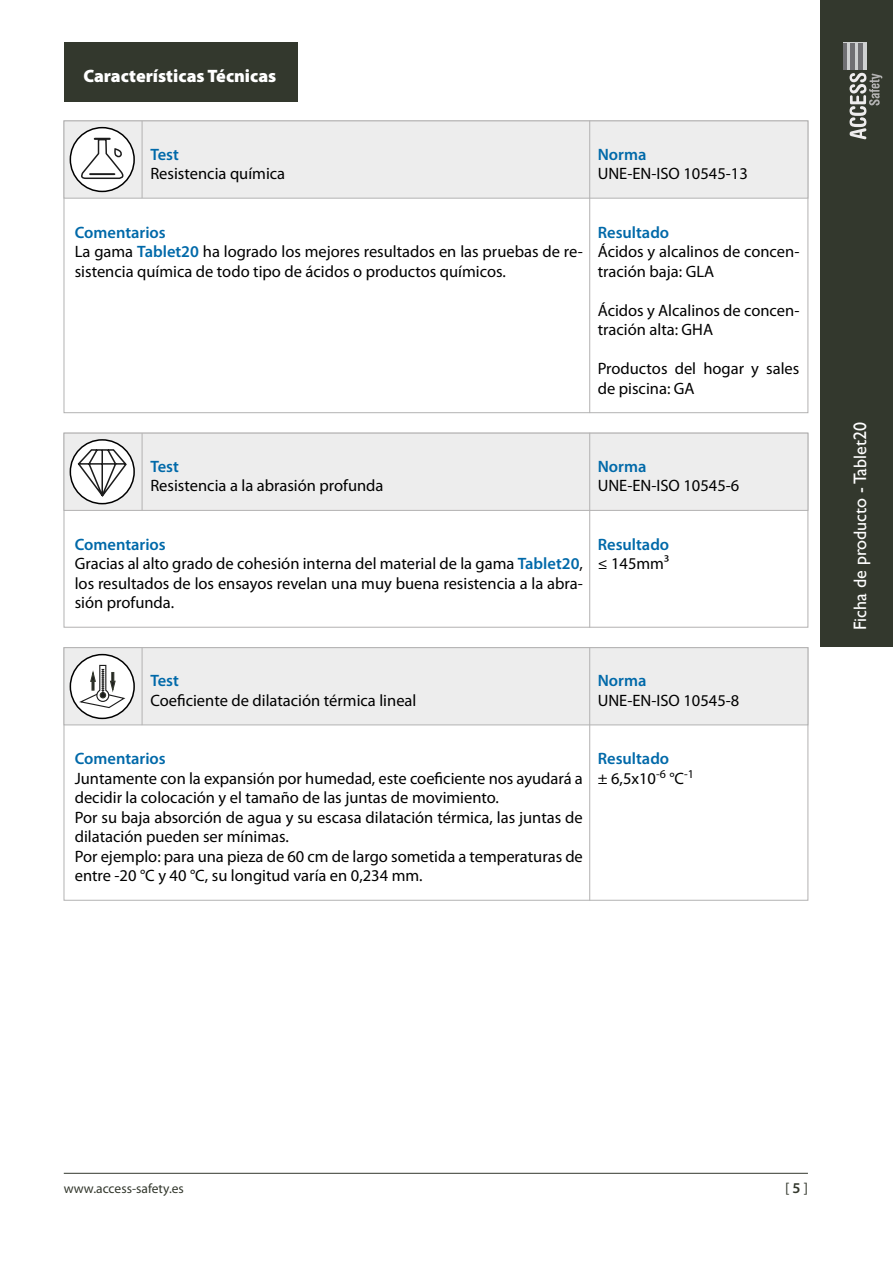
<style>
.page{position:relative;width:893px;height:1263px;background:#fff}
.page>*{position:absolute;margin:0;border:0;box-sizing:border-box;transform-origin:0 0}
.t1{font:18px "Gill Sans";color:#fff}
.t2{font:900 18px "Myriad Pro";color:#fff}
.t3{font:16.5px/19.5px "Myriad Pro";color:#000}
.t4{font:600 16.5px/19.5px "Myriad Pro";color:#0069a9}
.t5{font:15px "Myriad Pro";color:#33382d}
.t6{font:13.5px "Myriad Pro";color:#33382d}
.s1{font-weight:600;color:#0069a9}
.s2{font-weight:400;color:#000}
.s3{font-weight:600}
</style>
<div class="page">
<div style="left:821px;top:0;width:72px;height:647px;background:#33382d"></div>
<svg style="left:849px;top:73px;width:33px;height:66px"></svg>
<svg style="left:847px;top:43px;width:19px;height:27px"></svg>
<hr style="left:843px;top:43px;width:4px;height:27px;background:#707073">
<hr style="left:850px;top:43px;width:4px;height:27px;background:#707073">
<hr style="left:858px;top:43px;width:4px;height:27px;background:#707073">
<hr style="left:64px;top:1173px;width:744px;height:1px;background:#33382d">
<div style="left:64px;top:121px;width:744px;height:292px;background:#fff;border:1px solid #b3b2b2"></div>
<div style="left:64px;top:433px;width:744px;height:195px;background:#fff;border:1px solid #b3b2b2"></div>
<div style="left:64px;top:647px;width:744px;height:254px;background:#fff;border:1px solid #b3b2b2"></div>
<div style="left:64px;top:121px;width:744px;height:78px;background:#ededed;border:1px solid #b3b2b2"></div>
<div style="left:64px;top:433px;width:744px;height:78px;background:#ededed;border:1px solid #b3b2b2"></div>
<div style="left:64px;top:647px;width:744px;height:78px;background:#ededed;border:1px solid #b3b2b2"></div>
<svg style="left:70px;top:128px;width:64px;height:63px"></svg>
<svg style="left:79px;top:138px;width:47px;height:53px;background:#e0e0e0"></svg>
<hr style="left:90px;top:173px;width:24px;height:2px;background:#1c1c1c">
<div style="left:70px;top:127px;width:65px;height:65px;border:2px solid #000;border-radius:50%"></div>
<hr style="left:142px;top:121px;width:1px;height:77px;background:#b3b2b2">
<svg style="left:70px;top:440px;width:64px;height:64px"></svg>
<svg style="left:77px;top:448px;width:51px;height:55px;background:#cfcfcf"></svg>
<div style="left:70px;top:439px;width:65px;height:65px;border:2px solid #000;border-radius:50%"></div>
<div style="left:70px;top:655px;width:64px;height:63px;background:#fff;border-radius:50%"></div>
<svg style="left:77px;top:664px;width:50px;height:45px"></svg>
<div style="left:70px;top:654px;width:65px;height:65px;border:2px solid #000;border-radius:50%"></div>
<hr style="left:142px;top:433px;width:1px;height:77px;background:#b3b2b2">
<hr style="left:142px;top:648px;width:1px;height:77px;background:#b3b2b2">
<div style="left:64px;top:43px;width:234px;height:59px;background:#33382d"></div>
<hr style="left:589px;top:121px;width:1px;height:292px;background:#b3b2b2">
<hr style="left:589px;top:433px;width:1px;height:195px;background:#b3b2b2">
<hr style="left:589px;top:647px;width:1px;height:254px;background:#b3b2b2">
<p class="t2" style="left:83px;top:65px;width:194px">Características Técnicas</p>
<p class="t4" style="left:150px;top:144px;width:30px">Test</p>
<p class="t3" style="left:150px;top:164px;width:136px">Resistencia química</p>
<p class="t4" style="left:598px;top:145px;width:50px">Norma</p>
<p class="t3" style="left:598px;top:164px;width:152px">UNE-EN-ISO 10545-13</p>
<p class="t3" style="left:75px;top:223px;width:510px"><span class="s1">Comentarios<br></span>La gama <span class="s1">Tablet20</span> ha logrado los mejores resultados en las pruebas de re&shy;sistencia química de todo tipo de ácidos o productos químicos.</p>
<p class="t4" style="left:598px;top:223px;width:73px">Resultado</p>
<p class="t3" style="left:598px;top:242px;width:203px">Ácidos y alcalinos de concen&shy;tración baja: GLA</p>
<p class="t3" style="left:598px;top:301px;width:203px">Ácidos y Alcalinos de concen&shy;tración alta: GHA</p>
<p class="t3" style="left:598px;top:359px;width:203px">Productos del hogar y sales de piscina: GA</p>
<p class="t4" style="left:150px;top:456px;width:30px">Test</p>
<p class="t3" style="left:150px;top:476px;width:235px">Resistencia a la abrasión profunda</p>
<p class="t4" style="left:598px;top:457px;width:50px">Norma</p>
<p class="t3" style="left:598px;top:476px;width:143px">UNE-EN-ISO 10545-6</p>
<p class="t3" style="left:75px;top:535px;width:510px"><span class="s1">Comentarios<br></span>Gracias al alto grado de cohesión interna del material de la gama <span class="s1">Tablet20</span>, los resultados de los ensayos revelan una muy buena resistencia a la abra&shy;sión profunda.</p>
<p class="t4" style="left:598px;top:535px;width:73px">Resultado</p>
<p class="t3" style="left:598px;top:554px;width:73px">≤ 145mm³</p>
<p class="t1" style="left:849px;top:630px;width:209px;rotate:-90deg">Ficha de producto - Tablet20</p>
<p class="t4" style="left:150px;top:671px;width:30px">Test</p>
<p class="t3" style="left:150px;top:691px;width:268px">Coeficiente de dilatación térmica lineal</p>
<p class="t4" style="left:598px;top:671px;width:50px">Norma</p>
<p class="t3" style="left:598px;top:691px;width:143px">UNE-EN-ISO 10545-8</p>
<p class="t4" style="left:75px;top:749px;width:93px">Comentarios</p>
<p class="t3" style="left:75px;top:769px;width:510px">Juntamente con la expansión por humedad, este coeficiente nos ayudará a decidir la colocación y el tamaño de las juntas de movimiento.<br>Por su baja absorción de agua y su escasa dilatación térmica, las juntas de dilatación pueden ser mínimas.<br>Por ejemplo: para una pieza de 60 cm de largo sometida a temperaturas de entre -20 °C y 40 °C, su longitud varía en 0,234 mm.</p>
<p class="t4" style="left:598px;top:749px;width:98px">Resultado<br><span class="s2">± 6,5x10</span><sup>-6</sup> <span class="s2">°C</span><sup>-1</sup></p>
<p class="t6" style="left:64px;top:1181px;width:122px">www.access-safety.es</p>
<p class="t5" style="left:785px;top:1180px;width:24px">[ <span class="s3">5</span> ]</p>
</div>
